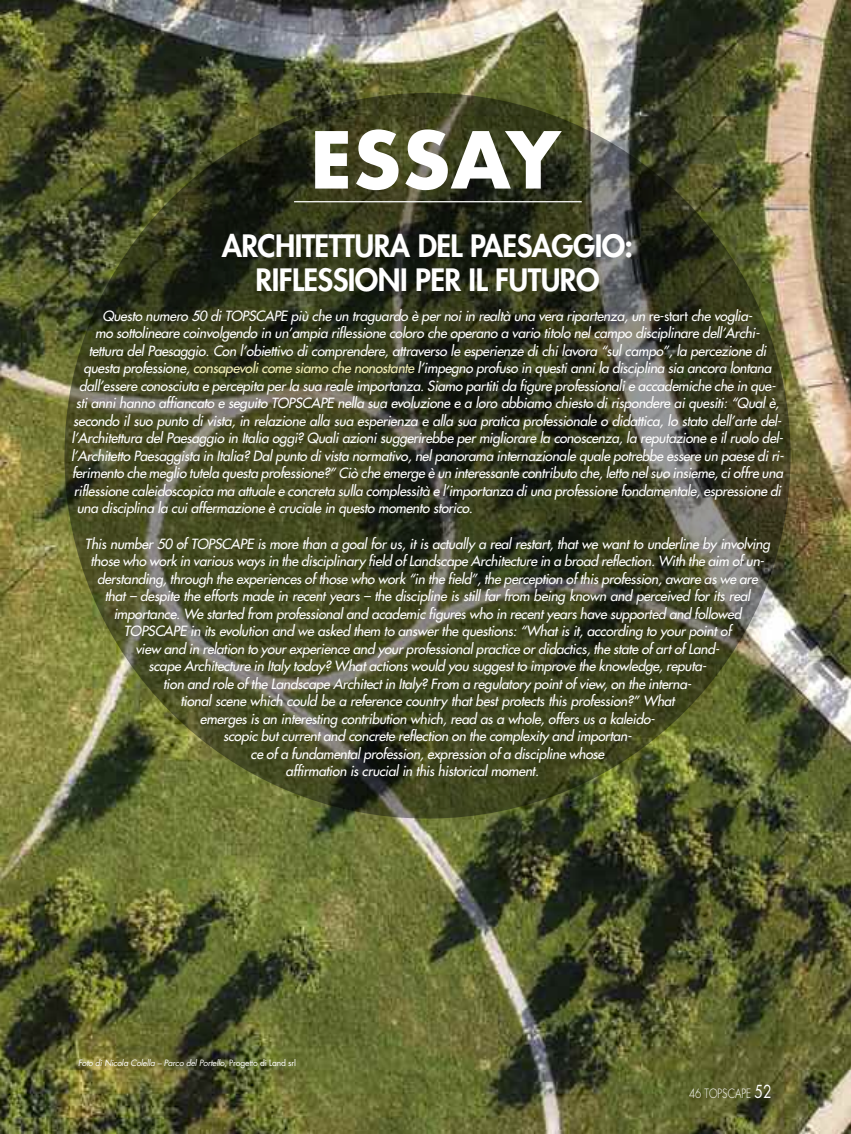
<style>
.page{position:relative;width:851px;height:1134px;background:#fff}
.page>*{position:absolute;margin:0;border:0;box-sizing:border-box;transform-origin:0 0}
.t1{font:700 76.25px "Futura";letter-spacing:-.005em;color:#fff}
.t2{font:800 30px/33.8px "Futura";letter-spacing:-.02em;color:#fff;text-align:center}
.t3{font:italic 13.75px "Futura";letter-spacing:-.02em;color:#fff}
.t4{font:300 12.5px "Futura";color:#fff;scale:.8 1}
.t5{font:italic 8.5px "Futura";letter-spacing:-.025em;color:#fff}
.s1{font-style:normal}
.s2{color:#f4f0b7}
.s3{font-weight:400;font-size:17.5px}
</style>
<div class="page">
<img style="left:0;top:0;width:850px;height:1134px">
<div style="left:64px;top:93px;width:726px;height:726px;background:#6c6e71;border-radius:50%;opacity:.7"></div>
<hr style="left:294px;top:201px;width:287px;height:1px;background:#fff">
<h1 class="t1" style="left:309px;top:105px;width:253px">ESSAY</h1>
<h2 class="t2" style="left:222px;top:232px;width:413px">ARCHITETTURA DEL PAESAGGIO:<br>RIFLESSIONI PER IL FUTURO</h2>
<p class="t3" style="left:102px;top:309px;width:651px">Questo numero 50 di TOPSCAPE più che un traguardo è per noi in realtà una vera ripartenza, un <span class="s1">re-start</span> che voglia-</p>
<p class="t3" style="left:95px;top:326px;width:666px">mo sottolineare coinvolgendo in un’ampia riflessione coloro che operano a vario titolo nel campo disciplinare dell’Archi-</p>
<p class="t3" style="left:89px;top:344px;width:679px">tettura del Paesaggio. Con l’obiettivo di comprendere, attraverso le esperienze di chi lavora “sul campo”, la percezione di</p>
<p class="t3" style="left:83px;top:361px;width:689px">questa professione, <span class="s2">consapevoli come siamo che nonostante</span> l’impegno profuso in questi anni la disciplina sia ancora lontana</p>
<p class="t3" style="left:79px;top:379px;width:697px">dall’essere conosciuta e percepita per la sua reale importanza. Siamo partiti da figure professionali e accademiche che in que-</p>
<p class="t3" style="left:76px;top:396px;width:705px">sti anni hanno affiancato e seguito TOPSCAPE nella sua evoluzione e a loro abbiamo chiesto di rispondere ai quesiti: “Qual è,</p>
<p class="t3" style="left:73px;top:414px;width:709px">secondo il suo punto di vista, in relazione alla sua esperienza e alla sua pratica professionale o didattica, lo stato dell’arte del-</p>
<p class="t3" style="left:72px;top:431px;width:713px">l’Architettura del Paesaggio in Italia oggi? Quali azioni suggerirebbe per migliorare la conoscenza, la reputazione e il ruolo del-</p>
<p class="t3" style="left:71px;top:449px;width:714px">l’Architetto Paesaggista in Italia? Dal punto di vista normativo, nel panorama internazionale quale potrebbe essere un paese di ri-</p>
<p class="t3" style="left:72px;top:466px;width:712px">ferimento che meglio tutela questa professione?” Ciò che emerge è un interessante contributo che, letto nel suo insieme, ci offre una</p>
<p class="t3" style="left:74px;top:484px;width:708px">riflessione caleidoscopica ma attuale e concreta sulla complessità e l’importanza di una professione fondamentale, espressione di</p>
<p class="t3" style="left:77px;top:501px;width:397px">una disciplina la cui affermazione è cruciale in questo momento storico.</p>
<p class="t3" style="left:85px;top:536px;width:686px">This number 50 of TOPSCAPE is more than a goal for us, it is actually a real restart, that we want to underline by involving</p>
<p class="t3" style="left:90px;top:554px;width:675px">those who work in various ways in the disciplinary field of Landscape Architecture in a broad reflection. With the aim of un-</p>
<p class="t3" style="left:97px;top:571px;width:662px">derstanding, through the experiences of those who work “in the field”, the perception of this profession, aware as we are</p>
<p class="t3" style="left:105px;top:589px;width:647px">that – despite the efforts made in recent years – the discipline is still far from being known and perceived for its real</p>
<p class="t3" style="left:114px;top:606px;width:629px">importance. We started from professional and academic figures who in recent years have supported and followed</p>
<p class="t3" style="left:124px;top:624px;width:608px">TOPSCAPE in its evolution and we asked them to answer the questions: “What is it, according to your point of</p>
<p class="t3" style="left:135px;top:641px;width:585px">view and in relation to your experience and your professional practice or didactics, the state of art of Land-</p>
<p class="t3" style="left:148px;top:659px;width:559px">scape Architecture in Italy today? What actions would you suggest to improve the knowledge, reputa-</p>
<p class="t3" style="left:163px;top:676px;width:529px">tion and role of the Landscape Architect in Italy? From a regulatory point of view, on the interna-</p>
<p class="t3" style="left:180px;top:694px;width:495px">tional scene which could be a reference country that best protects this profession?” What</p>
<p class="t3" style="left:200px;top:711px;width:456px">emerges is an interesting contribution which, read as a whole, offers us a kaleido-</p>
<p class="t3" style="left:223px;top:729px;width:410px">scopic but current and concrete reflection on the complexity and importan-</p>
<p class="t3" style="left:250px;top:746px;width:355px">ce of a fundamental profession, expression of a discipline whose</p>
<p class="t3" style="left:285px;top:764px;width:255px">affirmation is crucial in this historical moment.</p>
<p class="t5" style="left:78px;top:1058px;width:219px">Foto di Nicola Colella – Parco del Portello<span class="s1">, Progetto di Land srl</span></p>
<p class="t4" style="left:689px;top:1088px;width:105px">46 TOPSCAPE <span class="s3">52</span></p>
</div>
